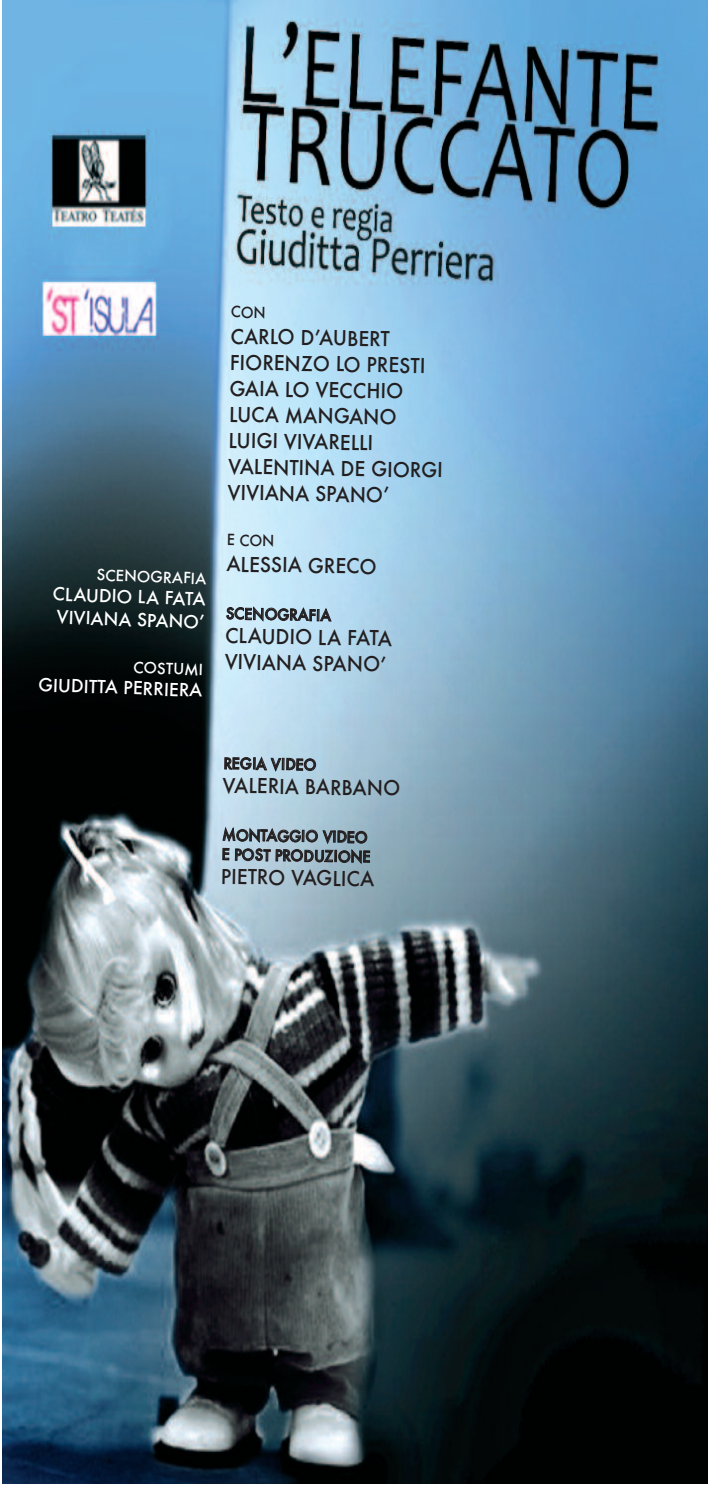
<style>
.page{position:relative;width:709px;height:1489px;background:#fff}
.page>*{position:absolute;margin:0;border:0;box-sizing:border-box;transform-origin:0 0}
.t1{font:500 20px/26px "Futura";color:#231f20;scale:.95 1}
.t2{font:500 17.5px/22.8px "Futura";color:#fff}
.t3{font:500 15px/19.5px "Futura";color:#231f20;scale:.95 1}
.t4{font:500 15px "Futura";color:#fff}
</style>
<div class="page">
<img style="left:2px;top:1px;width:706px;height:1482px">
<svg style="left:231px;top:306px;width:34px;height:13px"></svg>
<p class="t4" style="left:97px;top:564px;width:111px;rotate:2deg">SCENOGRAFIA</p>
<p class="t2" style="left:53px;top:582px;width:154px;rotate:2deg">CLAUDIO LA FATA<br>VIVIANA SPANO’</p>
<p class="t4" style="left:134px;top:657px;width:71px;rotate:2deg">COSTUMI</p>
<p class="t2" style="left:39px;top:673px;width:166px;rotate:2deg">GIUDITTA PERRIERA</p>
<p class="t1" style="left:231px;top:323px;width:227px;rotate:1deg">CARLO D’AUBERT<br>FIORENZO LO PRESTI<br>GAIA LO VECCHIO<br>LUCA MANGANO<br>LUIGI VIVARELLI<br>VALENTINA DE GIORGI<br>VIVIANA SPANO’</p>
<p class="t3" style="left:227px;top:530px;width:51px;rotate:1deg">E CON</p>
<p class="t1" style="left:227px;top:550px;width:159px;rotate:1deg">ALESSIA GRECO</p>
<p class="t3" style="left:226px;top:603px;width:112px;rotate:1deg">SCENOGRAFIA</p>
<p class="t1" style="left:225px;top:622px;width:177px;rotate:1deg">CLAUDIO LA FATA<br>VIVIANA SPANO’</p>
<p class="t3" style="left:224px;top:753px;width:99px;rotate:1deg">REGIA VIDEO</p>
<p class="t1" style="left:223px;top:772px;width:188px;rotate:1deg">VALERIA BARBANO</p>
<p class="t3" style="left:222px;top:824px;width:158px;rotate:1deg">MONTAGGIO VIDEO<br>E POST PRODUZIONE</p>
<p class="t1" style="left:221px;top:863px;width:163px;rotate:1deg">PIETRO VAGLICA</p>
</div>
